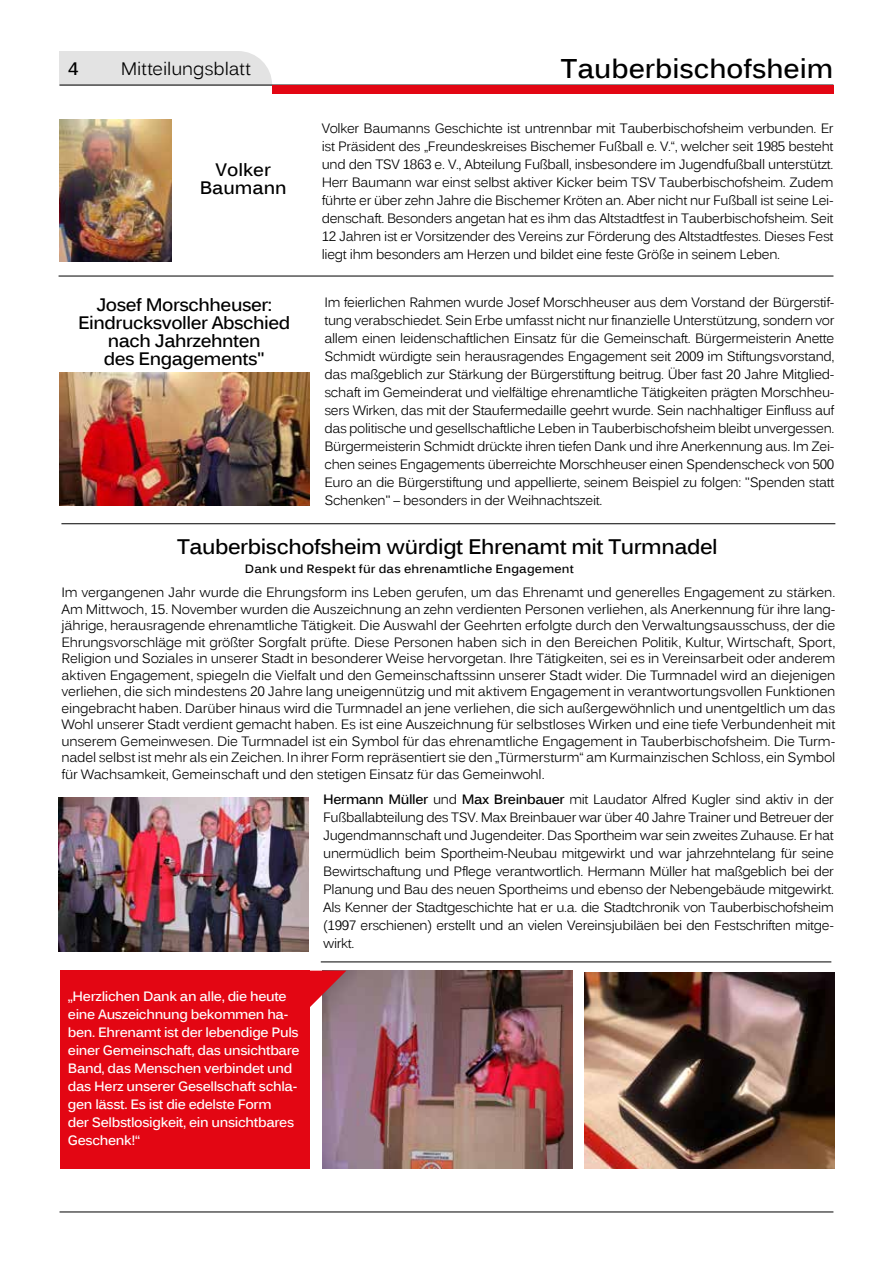
<style>
.page{position:relative;width:893px;height:1263px;background:#fff}
.page>*{position:absolute;margin:0;border:0;box-sizing:border-box;transform-origin:0 0}
.t1{font:700 27px "Kalinga";color:#000}
.t2{font:700 21px "Kalinga";letter-spacing:-.02em;color:#000}
.t3{font:700 18px/18px "Kalinga";letter-spacing:-.025em;color:#000;text-align:center}
.t4{font:18px "Kalinga";letter-spacing:-.005em;color:#000}
.t5{font:700 18px/18px "Kalinga";color:#000;text-align:center}
.t6{font:13.5px/18px "Kalinga";letter-spacing:-.025em;color:#000;text-align:justify}
.t7{font:700 13.5px/18px "Kalinga";letter-spacing:-.025em;color:#fff}
.t8{font:700 12px "Kalinga";letter-spacing:.015em;color:#000}
.s1{font-weight:700}
</style>
<div class="page">
<hr style="left:60px;top:1211px;width:773px;height:1px;background:#000">
<svg style="left:60px;top:51px;width:773px;height:43px"></svg>
<div style="left:60px;top:971px;width:250px;height:198px;background:#e30613"></div>
<img style="left:585px;top:973px;width:249px;height:196px">
<img style="left:323px;top:971px;width:249px;height:198px">
<img style="left:59px;top:797px;width:250px;height:154px">
<hr style="left:321px;top:961px;width:510px;height:1px;background:#000">
<hr style="left:61px;top:523px;width:774px;height:1px;background:#000">
<hr style="left:59px;top:276px;width:774px;height:1px;background:#000">
<img style="left:60px;top:119px;width:111px;height:143px">
<svg style="left:310px;top:971px;width:36px;height:37px"></svg>
<img style="left:60px;top:372px;width:249px;height:133px">
<h3 class="t3" style="left:68px;top:62px;width:12px">4</h3>
<h3 class="t4" style="left:121px;top:57px;width:132px">Mitteilungsblatt</h3>
<h1 class="t1" style="left:561px;top:51px;width:274px">Tauberbischofsheim</h1>
<h3 class="t5" style="left:200px;top:162px;width:89px">Volker<br>Baumann</h3>
<h3 class="t3" style="left:78px;top:297px;width:214px">Josef Morschheuser:<br>Eindrucksvoller Abschied nach Jahrzehnten<br>des Engagements"</h3>
<p class="t6" style="left:322px;top:120px;width:513px">Volker Baumanns Geschichte ist untrennbar mit Tauberbischofsheim verbunden. Er ist Präsident des „Freundeskreises Bischemer Fußball e. V.“, welcher seit 1985 besteht und den TSV 1863 e. V., Abteilung Fußball, insbesondere im Jugendfußball unterstützt.<br>Herr Baumann war einst selbst aktiver Kicker beim TSV Tauberbischofsheim. Zudem führte er über zehn Jahre die Bischemer Kröten an. Aber nicht nur Fußball ist seine Lei&shy;denschaft. Besonders angetan hat es ihm das Altstadtfest in Tauberbischofsheim. Seit 12 Jahren ist er Vorsitzender des Vereins zur Förderung des Altstadtfestes. Dieses Fest liegt ihm besonders am Herzen und bildet eine feste Größe in seinem Leben.</p>
<p class="t6" style="left:324px;top:294px;width:511px">Im feierlichen Rahmen wurde Josef Morschheuser aus dem Vorstand der Bürgerstif&shy;tung verabschiedet. Sein Erbe umfasst nicht nur finanzielle Unterstützung, sondern vor allem einen leidenschaftlichen Einsatz für die Gemeinschaft. Bürgermeisterin Anette Schmidt würdigte sein herausragendes Engagement seit 2009 im Stiftungsvorstand, das maßgeblich zur Stärkung der Bürgerstiftung beitrug. Über fast 20 Jahre Mitglied&shy;schaft im Gemeinderat und vielfältige ehrenamtliche Tätigkeiten prägten Morschheu&shy;sers Wirken, das mit der Staufermedaille geehrt wurde. Sein nachhaltiger Einfluss auf das politische und gesellschaftliche Leben in Tauberbischofsheim bleibt unvergessen.<br>Bürgermeisterin Schmidt drückte ihren tiefen Dank und ihre Anerkennung aus. Im Zei&shy;chen seines Engagements überreichte Morschheuser einen Spendenscheck von 500<br>Euro an die Bürgerstiftung und appellierte, seinem Beispiel zu folgen: "Spenden statt Schenken" – besonders in der Weihnachtszeit.</p>
<h2 class="t2" style="left:177px;top:533px;width:542px">Tauberbischofsheim würdigt Ehrenamt mit Turmnadel</h2>
<p class="t6" style="left:61px;top:586px;width:775px;line-height:16.5px">Im vergangenen Jahr wurde die Ehrungsform ins Leben gerufen, um das Ehrenamt und generelles Engagement zu stärken.<br>Am Mittwoch, 15. November wurden die Auszeichnung an zehn verdienten Personen verliehen, als Anerkennung für ihre lang&shy;jährige, herausragende ehrenamtliche Tätigkeit. Die Auswahl der Geehrten erfolgte durch den Verwaltungsausschuss, der die Ehrungsvorschläge mit größter Sorgfalt prüfte. Diese Personen haben sich in den Bereichen Politik, Kultur, Wirtschaft, Sport, Religion und Soziales in unserer Stadt in besonderer Weise hervorgetan. Ihre Tätigkeiten, sei es in Vereinsarbeit oder anderem aktiven Engagement, spiegeln die Vielfalt und den Gemeinschaftssinn unserer Stadt wider. Die Turmnadel wird an diejenigen verliehen, die sich mindestens 20 Jahre lang uneigennützig und mit aktivem Engagement in verantwortungsvollen Funktionen eingebracht haben. Darüber hinaus wird die Turmnadel an jene verliehen, die sich außergewöhnlich und unentgeltlich um das Wohl unserer Stadt verdient gemacht haben. Es ist eine Auszeichnung für selbstloses Wirken und eine tiefe Verbundenheit mit unserem Gemeinwesen. Die Turmnadel ist ein Symbol für das ehrenamtliche Engagement in Tauberbischofsheim. Die Turm&shy;nadel selbst ist mehr als ein Zeichen. In ihrer Form repräsentiert sie den „Türmersturm“ am Kurmainzischen Schloss, ein Symbol für Wachsamkeit, Gemeinschaft und den stetigen Einsatz für das Gemeinwohl.</p>
<p class="t8" style="left:245px;top:561px;width:330px">Dank und Respekt für das ehrenamtliche Engagement</p>
<p class="t7" style="left:68px;top:988px;width:233px">„Herzlichen Dank an alle, die heute eine Auszeichnung bekommen ha&shy;ben. Ehrenamt ist der lebendige Puls einer Gemeinschaft, das unsichtbare Band, das Menschen verbindet und das Herz unserer Gesellschaft schla&shy;gen lässt. Es ist die edelste Form<br>der Selbstlosigkeit, ein unsichtbares Geschenk!“</p>
<p class="t6" style="left:323px;top:791px;width:512px"><span class="s1">Hermann Müller</span> und <span class="s1">Max Breinbauer</span> mit Laudator Alfred Kugler sind aktiv in der Fußballabteilung des TSV. Max Breinbauer war über 40 Jahre Trainer und Betreuer der Jugendmannschaft und Jugendeiter. Das Sportheim war sein zweites Zuhause. Er hat unermüdlich beim Sportheim-Neubau mitgewirkt und war jahrzehntelang für seine Bewirtschaftung und Pflege verantwortlich. Hermann Müller hat maßgeblich bei der Planung und Bau des neuen Sportheims und ebenso der Nebengebäude mitgewirkt.<br>Als Kenner der Stadtgeschichte hat er u.a. die Stadtchronik von Tauberbischofsheim (1997 erschienen) erstellt und an vielen Vereinsjubiläen bei den Festschriften mitge&shy;wirkt.</p>
</div>
